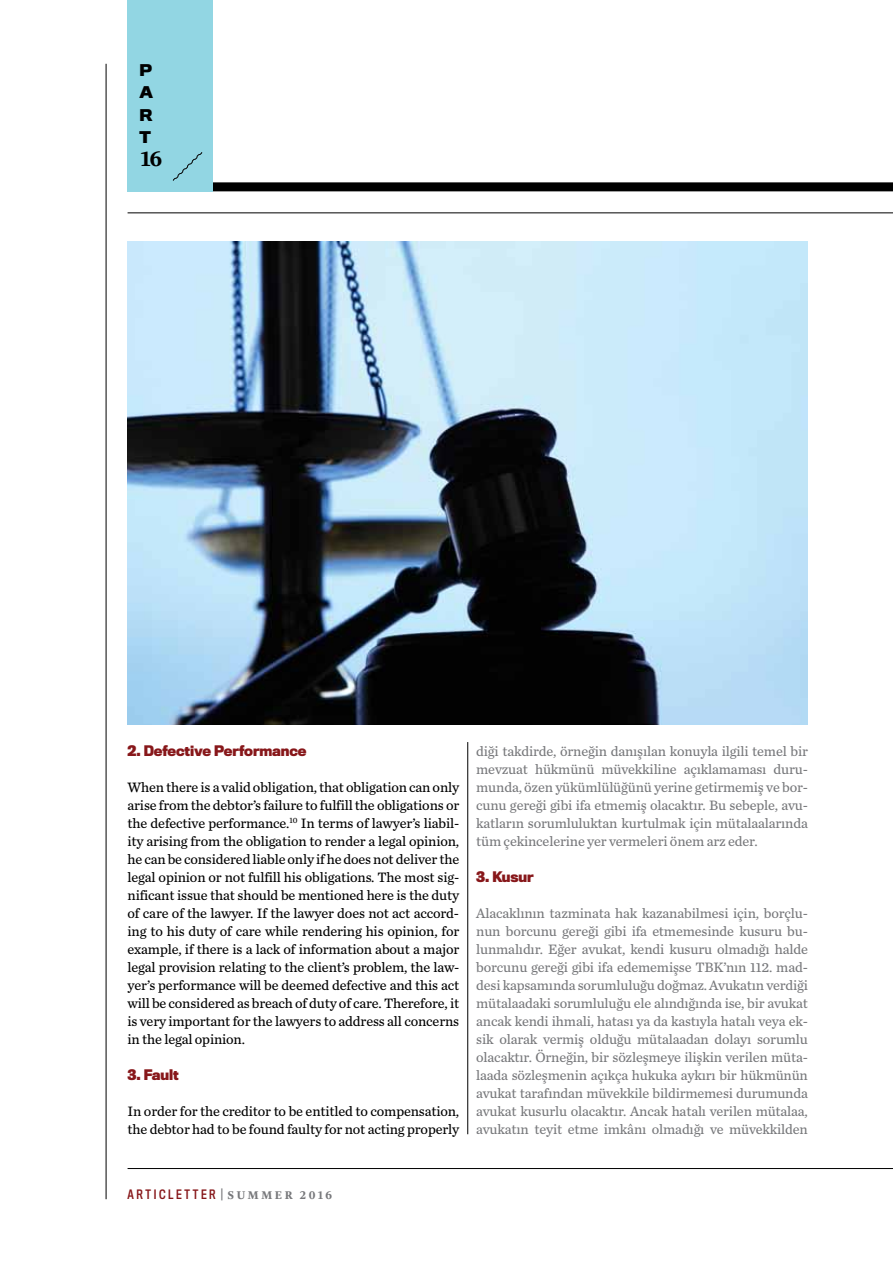
<style>
.page{position:relative;width:893px;height:1263px;background:#fff}
.page>*{position:absolute;margin:0;border:0;box-sizing:border-box;transform-origin:0 0}
.t1{font:900 22.5px "Whitman Display";color:#000}
.t2{font:700 15px/22.5px "Titling Gothic FB Normal";color:#000;text-align:justify}
.t3{font:14.25px/18px "Chronicle Text G3";letter-spacing:-.01em;color:#77787b;text-align:justify}
.t4{font:14.25px/18px "Chronicle Text G3";letter-spacing:-.01em;color:#000;text-align:justify}
.t5{font:700 13.5px "Titling Gothic FB Narrow";letter-spacing:-.01em;color:#87171a}
.t6{font:12px "Titling Gothic FB Cond Standard";letter-spacing:.215em;color:#87171a}
.s1{color:#77787b}
.s2{font-family:"Whitman Display";font-weight:900;color:#77787b}
</style>
<div class="page">
<div style="left:186px;top:182px;width:707px;height:9px;background:#000"></div>
<hr style="left:106px;top:64px;width:1px;height:1135px;background:#000">
<hr style="left:128px;top:213px;width:765px;height:1px;background:#000">
<div style="left:128px;top:0;width:85px;height:191px;background:#92d6e3"></div>
<hr style="left:128px;top:1168px;width:765px;height:1px;background:#000">
<svg style="left:173px;top:152px;width:29px;height:29px"></svg>
<hr style="left:467px;top:742px;width:1px;height:392px;background:#000">
<img style="left:128px;top:242px;width:680px;height:483px">
<p class="t2" style="left:139px;top:58px;width:15px">P A R T</p>
<h1 class="t1" style="left:141px;top:145px;width:23px">16</h1>
<p class="t5" style="left:128px;top:741px;width:181px">2. Defective Performance</p>
<p class="t4" style="left:128px;top:777px;width:333px">When there is a valid obligation, that obligation can only arise from the debtor’s failure to fulfill the obligations or the defective performance.<sup>10</sup> In terms of lawyer’s liabil&shy;ity arising from the obligation to render a legal opinion, he can be considered liable only if he does not deliver the legal opinion or not fulfill his obligations. The most sig&shy;nificant issue that should be mentioned here is the duty of care of the lawyer. If the lawyer does not act accord&shy;ing to his duty of care while rendering his opinion, for example, if there is a lack of information about a major legal provision relating to the client’s problem, the law&shy;yer’s performance will be deemed defective and this act will be considered as breach of duty of care. Therefore, it is very important for the lawyers to address all concerns in the legal opinion.</p>
<p class="t5" style="left:128px;top:1065px;width:53px">3. Fault</p>
<p class="t4" style="left:128px;top:1101px;width:333px">In order for the creditor to be entitled to compensation, the debtor had to be found faulty for not acting properly</p>
<p class="t3" style="left:476px;top:741px;width:333px">diği takdirde, örneğin danışılan konuyla ilgili temel bir mevzuat hükmünü müvekkiline açıklamaması duru&shy;munda, özen yükümlülüğünü yerine getirmemiş ve bor&shy;cunu gereği gibi ifa etmemiş olacaktır. Bu sebeple, avu&shy;katların sorumluluktan kurtulmak için mütalaalarında tüm çekincelerine yer vermeleri önem arz eder.</p>
<p class="t5" style="left:476px;top:867px;width:59px">3. Kusur</p>
<p class="t3" style="left:476px;top:903px;width:333px">Alacaklının tazminata hak kazanabilmesi için, borçlu&shy;nun borcunu gereği gibi ifa etmemesinde kusuru bu&shy;lunmalıdır. Eğer avukat, kendi kusuru olmadığı halde borcunu gereği gibi ifa edememişse TBK’nın 112. mad&shy;desi kapsamında sorumluluğu doğmaz. Avukatın verdiği mütalaadaki sorumluluğu ele alındığında ise, bir avukat ancak kendi ihmali, hatası ya da kastıyla hatalı veya ek&shy;sik olarak vermiş olduğu mütalaadan dolayı sorumlu olacaktır. Örneğin, bir sözleşmeye ilişkin verilen müta&shy;laada sözleşmenin açıkça hukuka aykırı bir hükmünün avukat tarafından müvekkile bildirmemesi durumunda avukat kusurlu olacaktır. Ancak hatalı verilen mütalaa, avukatın teyit etme imkânı olmadığı ve müvekkilden</p>
<p class="t6" style="left:128px;top:1187px;width:206px">ARTICLETTER <span class="s1">|</span> <span class="s2">SUMMER 2016</span></p>
</div>
